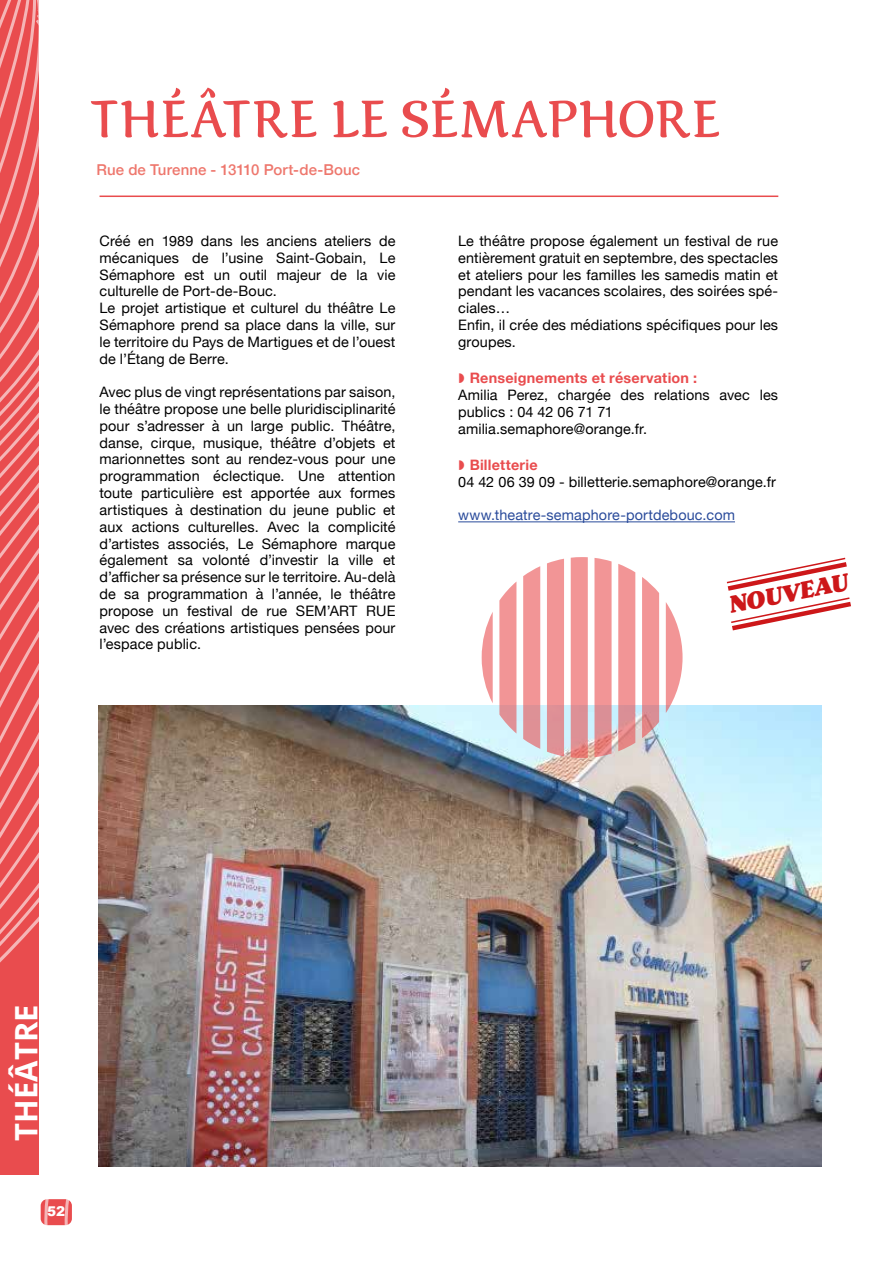
<style>
.page{position:relative;width:893px;height:1263px;background:#fff}
.page>*{position:absolute;margin:0;border:0;box-sizing:border-box;transform-origin:0 0}
.t1{font:52.5px "Rumba Small";color:#e94c4e}
.t2{font:700 30.9px "Open Sans";color:#fff}
.t3{font:italic 900 25.35px "Henriette";color:#cd1719}
.t4{font:500 15px "Helvetica Neue";letter-spacing:.005em;color:#ee776d}
.t5{font:14.4px/16.8px "Helvetica Neue";letter-spacing:.01em;color:#000}
.t6{font:700 14.4px "Helvetica Neue";letter-spacing:.015em;color:#e94c4e}
.t7{font:14.4px "Helvetica Neue";letter-spacing:.01em;color:#2a4b9b}
.t8{font:900 13.5px "Arial";color:#fff}
</style>
<div class="page">
<svg style="left:0;top:46px;width:289px;height:1129px"></svg>
<hr style="left:458px;top:521px;width:277px;height:1px;background:#2a4b9b">
<hr style="left:100px;top:196px;width:678px;height:1px;background:#e94c4e">
<img style="left:99px;top:706px;width:723px;height:460px">
<svg style="left:666px;top:602px;width:17px;height:111px"></svg>
<svg style="left:642px;top:577px;width:17px;height:161px"></svg>
<svg style="left:618px;top:564px;width:17px;height:187px"></svg>
<svg style="left:594px;top:558px;width:18px;height:199px"></svg>
<svg style="left:482px;top:612px;width:11px;height:91px"></svg>
<svg style="left:499px;top:582px;width:17px;height:151px"></svg>
<svg style="left:523px;top:566px;width:17px;height:183px"></svg>
<svg style="left:547px;top:559px;width:17px;height:197px"></svg>
<svg style="left:571px;top:557px;width:17px;height:201px"></svg>
<svg style="left:726px;top:557px;width:125px;height:74px"></svg>
<h1 class="t1" style="left:90px;top:83px;width:631px">THÉÂTRE LE SÉMAPHORE</h1>
<p class="t4" style="left:96px;top:158px;width:265px">Rue de Turenne - 13110 Port-de-Bouc</p>
<p class="t5" style="left:100px;top:233px;width:297px">Créé en 1989 dans les anciens ateliers de mécaniques de l’usine Saint-Gobain, Le Sémaphore est un outil majeur de la vie culturelle de Port-de-Bouc.<br>Le projet artistique et culturel du théâtre Le Sémaphore prend sa place dans la ville, sur le territoire du Pays de Martigues et de l’ouest de l’Étang de Berre.</p>
<p class="t5" style="left:100px;top:385px;width:297px;text-align:justify">Avec plus de vingt représentations par saison, le théâtre propose une belle pluridisciplinarité pour s’adresser à un large public. Théâtre, danse, cirque, musique, théâtre d’objets et marionnettes sont au rendez-vous pour une programmation éclectique. Une attention toute particulière est apportée aux formes artistiques à destination du jeune public et aux actions culturelles. Avec la complicité d’artistes associés, Le Sémaphore marque également sa volonté d’investir la ville et d’afficher sa présence sur le territoire. Au-delà de sa programmation à l’année, le théâtre propose un festival de rue SEM’ART RUE avec des créations artistiques pensées pour l’espace public.</p>
<p class="t5" style="left:458px;top:233px;width:321px">Le théâtre propose également un festival de rue entièrement gratuit en septembre, des spectacles et ateliers pour les familles les samedis matin et pendant les vacances scolaires, des soirées spé&shy;ciales…<br>Enfin, il crée des médiations spécifiques pour les groupes.</p>
<p class="t6" style="left:470px;top:367px;width:229px">Renseignements et réservation :</p>
<p class="t5" style="left:458px;top:387px;width:321px">Amilia Perez, chargée des relations avec les publics : 04 42 06 71 71 amilia.semaphore@orange.fr.</p>
<p class="t6" style="left:470px;top:454px;width:69px">Billetterie</p>
<p class="t5" style="left:458px;top:474px;width:319px">04 42 06 39 09 - billetterie.semaphore@orange.fr</p>
<p class="t7" style="left:458px;top:505px;width:278px">www.theatre-semaphore-portdebouc.com</p>
<h3 class="t3" style="left:726px;top:589px;width:123px;rotate:-11deg">NOUVEAU</h3>
<h2 class="t2" style="left:5px;top:1140px;width:138px;rotate:-90deg">THÉÂTRE</h2>
<p class="t8" style="left:47px;top:1201px;width:20px">52</p>
</div>
